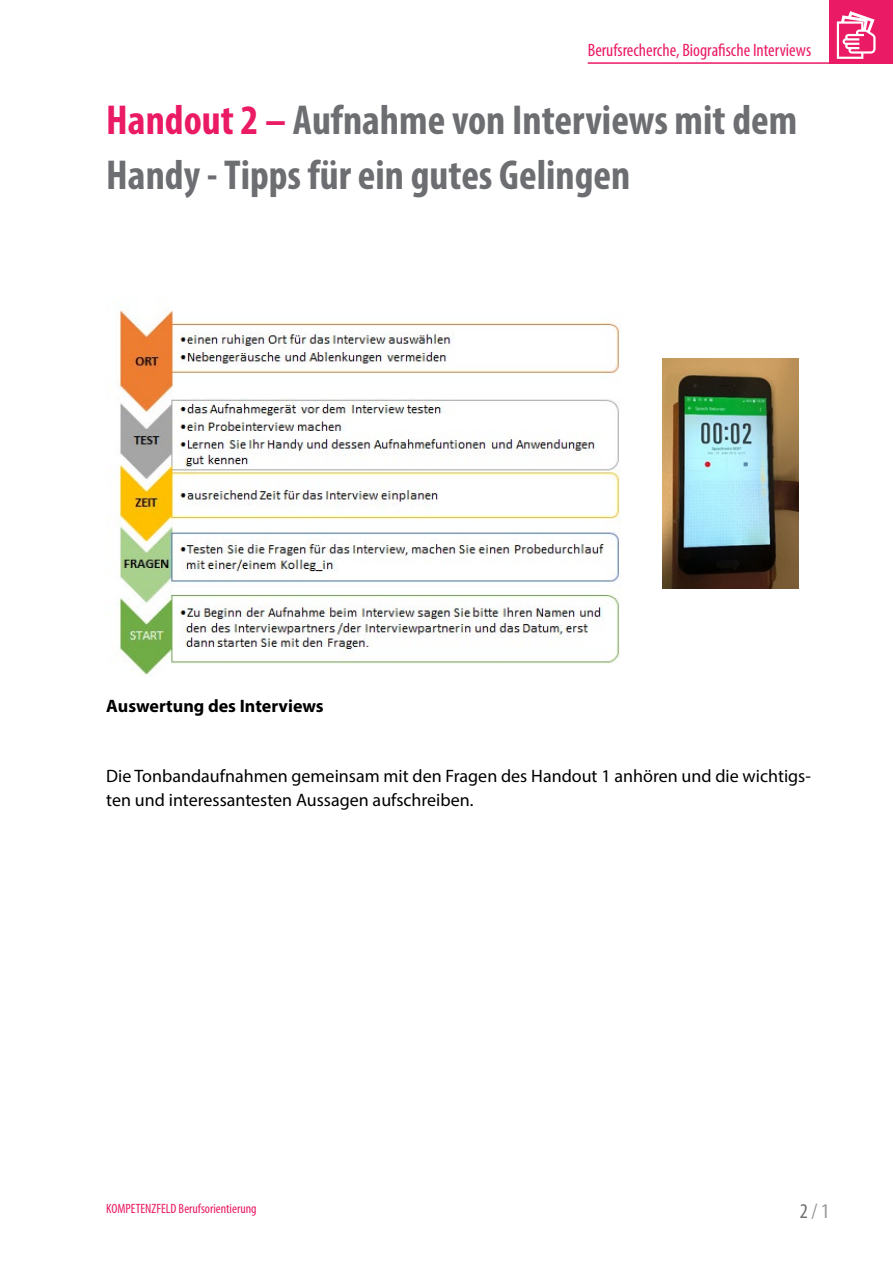
<style>
.page{position:relative;width:893px;height:1263px;background:#fff}
.page>*{position:absolute;margin:0;border:0;box-sizing:border-box;transform-origin:0 0}
.t1{font:700 condensed 42px/55.8px "Myriad Pro";color:#6d6e71}
.t2{font:condensed 21px "Myriad Pro";color:#939598}
.t3{font:18px/24px "Myriad Pro";color:#000}
.t4{font:condensed 18px "Myriad Pro";color:#ea1a64}
.t5{font:700 18px "Myriad Pro";color:#000}
.t6{font:condensed 13.5px "Myriad Pro";color:#ea1a64}
.s1{color:#ea1a64}
.s2{color:#6d6e71}
</style>
<div class="page">
<hr style="left:588px;top:62px;width:266px;height:2px;background:#ea1a64">
<div style="left:829px;top:0;width:64px;height:64px;background:#ea1a64"></div>
<div style="left:842px;top:12px;width:32px;height:29px;border:3px solid #fff;border-radius:7px"></div>
<svg style="left:837px;top:14px;width:38px;height:45px"></svg>
<img style="left:106px;top:298px;width:514px;height:377px">
<img style="left:663px;top:358px;width:136px;height:230px">
<p class="t4" style="left:588px;top:39px;width:225px">Berufsrecherche, Biografische Interviews</p>
<p class="t1" style="left:106px;top:91px;width:692px"><span class="s1">Handout 2 –</span> Aufnahme von Interviews mit dem<br>Handy - Tipps für ein gutes Gelingen</p>
<p class="t5" style="left:106px;top:694px;width:219px">Auswertung des Interviews</p>
<p class="t3" style="left:106px;top:764px;width:706px">Die Tonbandaufnahmen gemeinsam mit den Fragen des Handout 1 anhören und die wichtigs&shy;ten und interessantesten Aussagen aufschreiben.</p>
<p class="t6" style="left:106px;top:1200px;width:152px">KOMPETENZFELD Berufsorientierung</p>
<p class="t2" style="left:800px;top:1198px;width:31px"><span class="s2">2</span> / 1</p>
</div>
